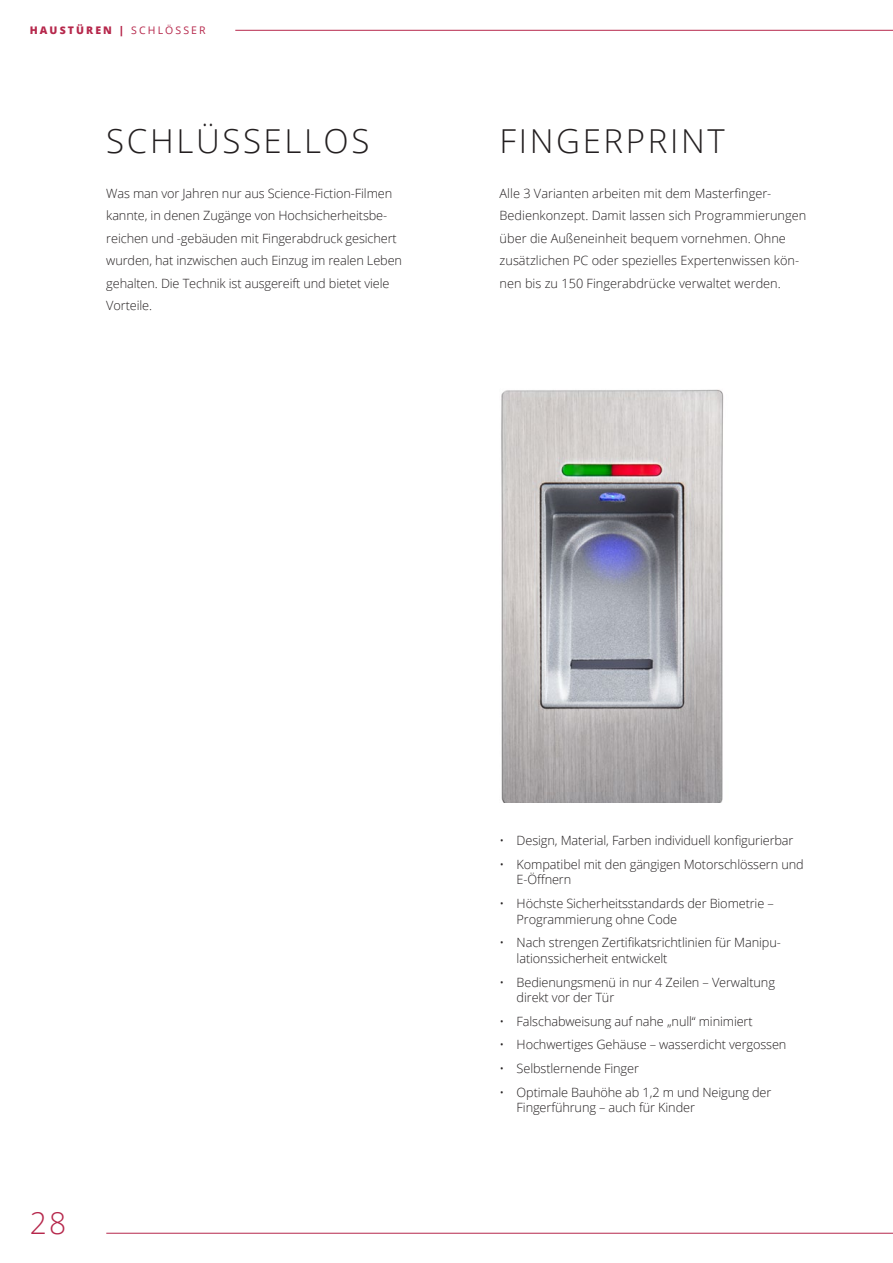
<style>
.page{position:relative;width:893px;height:1263px;background:#fff}
.page>*{position:absolute;margin:0;border:0;box-sizing:border-box;transform-origin:0 0}
.t1{font:300 33px "Open Sans";letter-spacing:.08em;color:#231f20}
.t2{font:300 30px "Open Sans";color:#b6274b}
.t3{font:300 12.75px/22.5px "Open Sans";letter-spacing:-.01em;color:#231f20}
.t4{font:800 10.5px "Open Sans";letter-spacing:.2em;color:#b6274b}
.s1{font-weight:400}
</style>
<div class="page">
<img style="left:501px;top:389px;width:223px;height:414px">
<hr style="left:235px;top:30px;width:658px;height:1px;background:#b6274b">
<hr style="left:106px;top:1233px;width:787px;height:1px;background:#b6274b">
<p class="t4" style="left:30px;top:22px;width:177px">HAUSTÜREN | <span class="s1">SCHLÖSSER</span></p>
<h1 class="t1" style="left:106px;top:118px;width:265px">SCHLÜSSELLOS</h1>
<p class="t3" style="left:106px;top:182px;width:297px">Was man vor Jahren nur aus Science-Fiction-Filmen kannte, in denen Zugänge von Hochsicherheitsbe&shy;reichen und -gebäuden mit Fingerabdruck gesichert wurden, hat inzwischen auch Einzug im realen Leben gehalten. Die Technik ist ausgereift und bietet viele Vorteile.</p>
<h1 class="t1" style="left:500px;top:118px;width:227px">FINGERPRINT</h1>
<p class="t3" style="left:500px;top:182px;width:308px">Alle 3 Varianten arbeiten mit dem Masterfinger-Bedienkonzept. Damit lassen sich Programmierungen über die Außeneinheit bequem vornehmen. Ohne zusätzlichen PC oder spezielles Expertenwissen kön&shy;nen bis zu 150 Fingerabdrücke verwaltet werden.</p>
<h2 class="t2" style="left:30px;top:1202px;width:38px">28</h2>
<p class="t3" style="left:500px;top:829px;width:295px">• Design, Material, Farben individuell konfigurierbar</p>
<p class="t3" style="left:517px;top:856px;width:289px;line-height:15.3px;text-indent:-17px">• Kompatibel mit den gängigen Motorschlössern und<br>E-Öffnern</p>
<p class="t3" style="left:517px;top:896px;width:259px;line-height:15.3px;text-indent:-17px">• Höchste Sicherheitsstandards der Biometrie –<br>Programmierung ohne Code</p>
<p class="t3" style="left:517px;top:935px;width:266px;line-height:15.3px;text-indent:-17px">• Nach strengen Zertifikatsrichtlinien für Manipu&shy;lationssicherheit entwickelt</p>
<p class="t3" style="left:517px;top:974px;width:260px;line-height:15.3px;text-indent:-17px">• Bedienungsmenü in nur 4 Zeilen – Verwaltung direkt vor der Tür</p>
<p class="t3" style="left:500px;top:1009px;width:255px">• Falschabweisung auf nahe „null“ minimiert</p>
<p class="t3" style="left:500px;top:1033px;width:288px">• Hochwertiges Gehäuse – wasserdicht vergossen</p>
<p class="t3" style="left:500px;top:1057px;width:141px">• Selbstlernende Finger</p>
<p class="t3" style="left:517px;top:1084px;width:256px;line-height:15.3px;text-indent:-17px">• Optimale Bauhöhe ab 1,2 m und Neigung der<br>Fingerführung – auch für Kinder</p>
</div>
